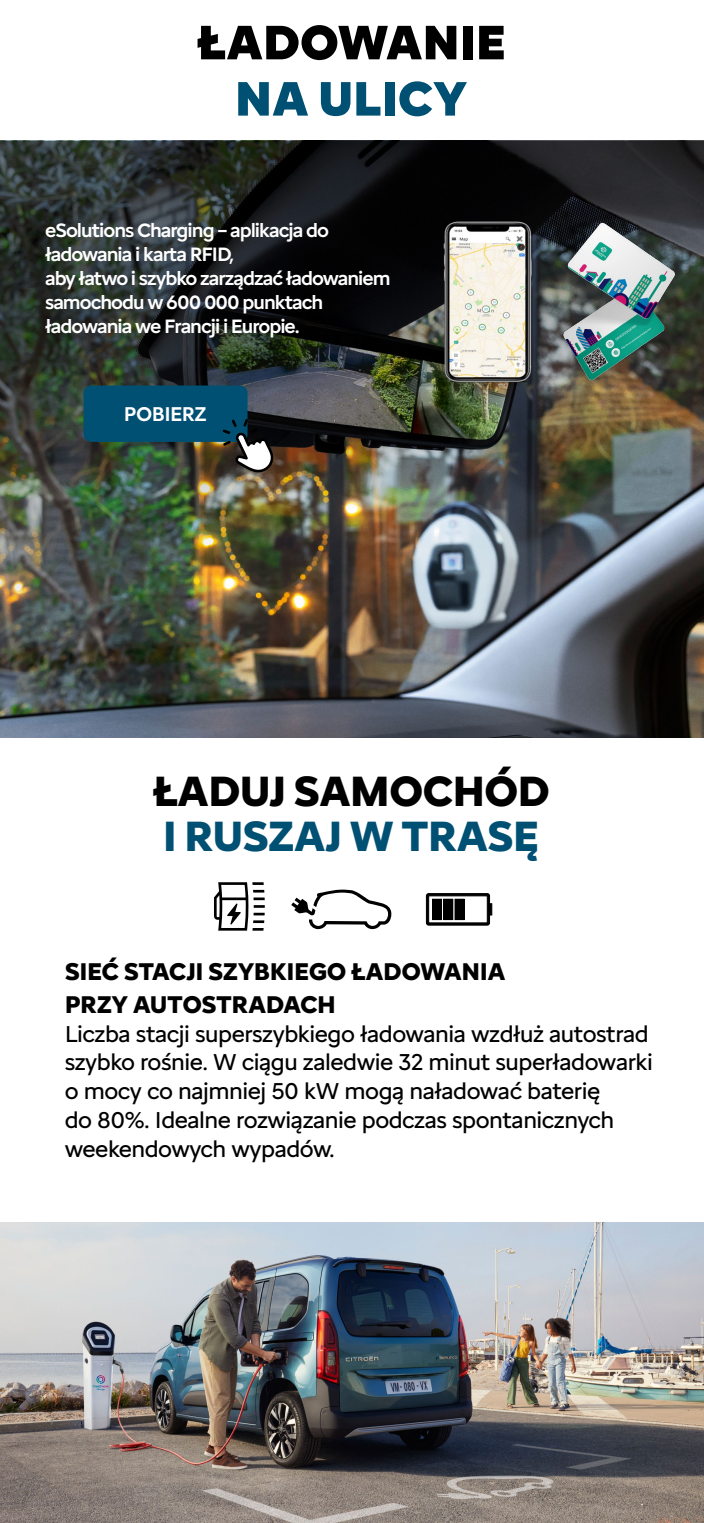
<style>
.page{position:relative;width:704px;height:1523px;background:#fff}
.page>*{position:absolute;margin:0;border:0;box-sizing:border-box;transform-origin:0 0}
.t1{font:900 50px "Citroen Type Latin";letter-spacing:-.01em;color:#000}
.t2{font:900 50px "Citroen Type Latin";letter-spacing:-.01em;color:#005073}
.t3{font:700 43.75px "Citroen Type Latin";letter-spacing:-.025em;color:#000}
.t4{font:700 43.75px "Citroen Type Latin";letter-spacing:-.025em;color:#005073}
.t5{font:700 43.75px "Citroen Type Latin";letter-spacing:-.025em;color:#fff}
.t6{font:700 25px/32.5px "Citroen Type Latin";letter-spacing:-.02em;color:#000}
.t7{font:23.75px/28.8px "Citroen Type Latin";letter-spacing:-.02em;color:#000}
.t8{font:500 20.62px "Citroen Type Latin";letter-spacing:-.025em;color:#fff}
.t9{font:500 20px/24px "Citroen Type Latin";letter-spacing:-.05em;color:#fff}
</style>
<div class="page">
<img style="left:0;top:659px;width:703px;height:78px">
<img style="left:0;top:141px;width:703px;height:518px">
<div style="left:83px;top:385px;width:164px;height:57px;background:#005073;border-radius:8px"></div>
<svg style="left:222px;top:419px;width:52px;height:53px"></svg>
<svg style="left:214px;top:882px;width:50px;height:48px"></svg>
<svg style="left:291px;top:889px;width:100px;height:40px"></svg>
<svg style="left:425px;top:893px;width:67px;height:33px"></svg>
<div style="left:454px;top:899px;width:9px;height:20px;background:#000"></div>
<div style="left:454px;top:899px;width:10px;height:21px;border:1px solid #000"></div>
<div style="left:443px;top:899px;width:9px;height:20px;background:#000"></div>
<div style="left:443px;top:899px;width:10px;height:21px;border:1px solid #000"></div>
<div style="left:432px;top:899px;width:9px;height:20px;background:#000"></div>
<img style="left:0;top:1222px;width:703px;height:300px">
<img style="left:441px;top:218px;width:97px;height:167px">
<img style="left:558px;top:218px;width:122px;height:167px">
<h1 class="t1" style="left:196px;top:4px;width:311px">ŁADOWANIE</h1>
<h1 class="t2" style="left:234px;top:61px;width:234px">NA ULICY</h1>
<p class="t9" style="left:45px;top:217px;width:346px">eSolutions Charging – aplikacja do ładowania i karta RFID,<br>aby łatwo i szybko zarządzać ładowaniem samochodu w 600 000 punktach ładowania we Francji i Europie.</p>
<h2 class="t5" style="left:229px;top:233px;width:245px">CHARGE UP</h2>
<p class="t8" style="left:124px;top:399px;width:84px">POBIERZ</p>
<h2 class="t3" style="left:152px;top:758px;width:399px">ŁADUJ SAMOCHÓD</h2>
<h2 class="t4" style="left:163px;top:803px;width:377px">I RUSZAJ W TRASĘ</h2>
<p class="t6" style="left:65px;top:953px;width:442px">SIEĆ STACJI SZYBKIEGO ŁADOWANIA<br>PRZY AUTOSTRADACH</p>
<p class="t7" style="left:65px;top:1017px;width:589px">Liczba stacji superszybkiego ładowania wzdłuż autostrad szybko rośnie. W ciągu zaledwie 32 minut superładowarki o mocy co najmniej 50 kW mogą naładować baterię<br>do 80%. Idealne rozwiązanie podczas spontanicznych weekendowych wypadów.</p>
</div>
